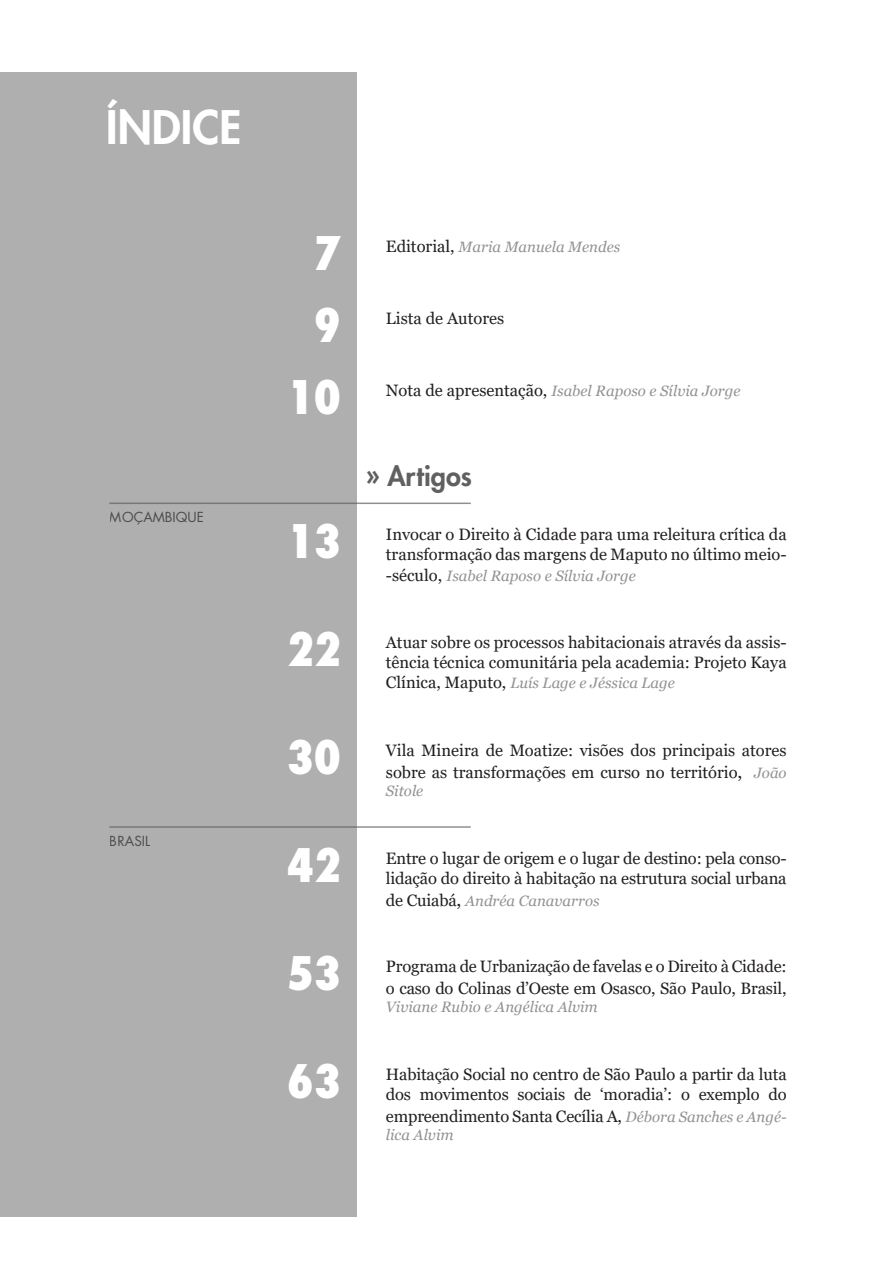
<style>
.page{position:relative;width:893px;height:1263px;background:#fff}
.page>*{position:absolute;margin:0;border:0;box-sizing:border-box;transform-origin:0 0}
.legendas{font:800 condensed 45px "Futura Std";color:#fff}
.legendas-2{font:800 45px "Futura Std";color:#fff}
.legendas-3{font:800 27px "Futura Std";color:#606060}
.legendas-4{font:16.5px/19.8px "Georgia";color:#231f20}
.legendas-5{font:italic 15px "Georgia";color:#939192}
.t1{font:13.5px "Futura Std";color:#231f20}
.s1{font-style:normal;font-size:16.5px;color:#231f20}
.s2{font-size:18px}
.s3{font-style:italic;font-size:15px;color:#939192}
.s4{font-style:normal;font-size:18px;color:#231f20}
</style>
<div class="page">
<div style="left:0;top:72px;width:356px;height:1145px;background:#afafaf"></div>
<hr style="left:109px;top:502px;width:362px;height:2px;background:#606060">
<hr style="left:109px;top:826px;width:362px;height:2px;background:#606060">
<p class="legendas-2" style="left:106px;top:99px;width:137px">ÍNDICE</p>
<p class="t1" style="left:110px;top:508px;width:95px">MOÇAMBIQUE</p>
<p class="t1" style="left:110px;top:832px;width:42px">BRASIL</p>
<p class="legendas" style="left:314px;top:225px;width:29px">7</p>
<p class="legendas" style="left:314px;top:297px;width:29px">9</p>
<p class="legendas" style="left:287px;top:369px;width:56px">10</p>
<p class="legendas" style="left:287px;top:513px;width:56px">13</p>
<p class="legendas" style="left:287px;top:621px;width:56px">22</p>
<p class="legendas" style="left:287px;top:729px;width:56px">30</p>
<p class="legendas" style="left:287px;top:837px;width:56px">42</p>
<p class="legendas" style="left:287px;top:945px;width:56px">53</p>
<p class="legendas" style="left:287px;top:1053px;width:56px">63</p>
<p class="legendas-5" style="left:386px;top:237px;width:236px"><span class="s1">Editorial,</span> Maria Manuela Mendes</p>
<p class="legendas-4" style="left:386px;top:309px;width:120px">Lista de Autores</p>
<p class="legendas-5" style="left:386px;top:381px;width:356px"><span class="s1">Nota de apresentação,</span> Isabel Raposo e Sílvia Jorge</p>
<p class="legendas-3" style="left:366px;top:459px;width:108px">» Artigos</p>
<p class="legendas-4" style="left:386px;top:525px;width:402px">Invocar o Direito à Cidade para uma releitura crítica da transformação das margens de Maputo no último meio-</p>
<p class="legendas-5" style="left:386px;top:567px;width:251px"><span class="s1">-século,</span> Isabel Raposo e Sílvia Jorge</p>
<p class="legendas-4" style="left:386px;top:633px;width:402px">Atuar sobre os processos habitacionais através da assis&shy;tência técnica comunitária pela academia: Projeto Kaya</p>
<p class="legendas-5" style="left:386px;top:673px;width:290px"><span class="s1">Clínica, Maputo,</span> Luís Lage e Jéssica Lage</p>
<p class="legendas-4" style="left:386px;top:740px;width:402px;line-height:21.6px">Vila Mineira de Moatize: visões dos principais atores sobre as transformações em curso no território<span class="s2">,</span> <span class="s3">João</span></p>
<p class="legendas-5" style="left:386px;top:781px;width:39px">Sitole</p>
<p class="legendas-4" style="left:386px;top:849px;width:402px">Entre o lugar de origem e o lugar de destino: pela conso&shy;lidação do direito à habitação na estrutura social urbana</p>
<p class="legendas-5" style="left:386px;top:891px;width:215px"><span class="s1">de Cuiabá</span><span class="s4">,</span> Andréa Canavarros</p>
<p class="legendas-4" style="left:386px;top:956px;width:402px;line-height:21.6px">Programa de Urbanização de favelas e o Direito à Cidade: o caso do Colinas d’Oeste em Osasco, São Paulo, Brasil,</p>
<p class="legendas-5" style="left:386px;top:997px;width:213px">Viviane Rubio e Angélica Alvim</p>
<p class="legendas-4" style="left:386px;top:1065px;width:402px">Habitação Social no centro de São Paulo a partir da luta dos movimentos sociais de ‘moradia’: o exemplo do</p>
<p class="legendas-4" style="left:386px;top:1106px;width:402px">empreendimento Santa Cecília A, <span class="s3">Débora Sanches e Angé-</span></p>
<p class="legendas-5" style="left:386px;top:1125px;width:69px">lica Alvim</p>
</div>
